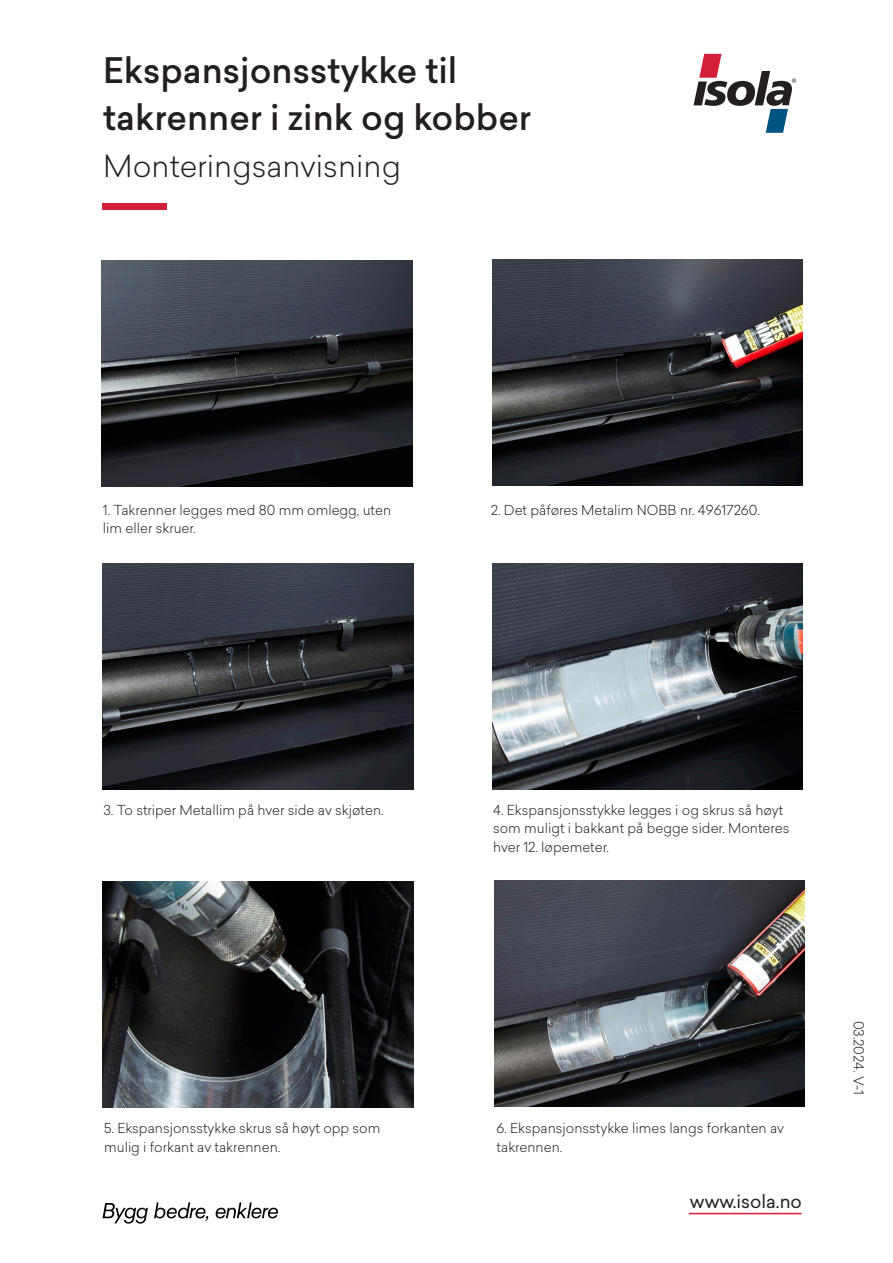
<style>
.page{position:relative;width:893px;height:1263px;background:#fff}
.page>*{position:absolute;margin:0;border:0;box-sizing:border-box;transform-origin:0 0}
.t1{font:500 34.5px/46.7px "Sailec";color:#231f20}
.t2{font:300 30px "Sailec";color:#231f20}
.t3{font:18px "Sailec";color:#231f20}
.t4{font:300 13.5px/18.8px "Sailec";color:#231f20}
</style>
<div class="page">
<div style="left:102px;top:203px;width:65px;height:6px;background:#d31e39"></div>
<img style="left:492px;top:259px;width:311px;height:226px">
<svg style="left:693px;top:54px;width:103px;height:79px"></svg>
<img style="left:102px;top:261px;width:310px;height:226px">
<hr style="left:689px;top:1213px;width:112px;height:1px;background:#d31e39">
<svg style="left:103px;top:1203px;width:45px;height:20px"></svg>
<svg style="left:154px;top:1202px;width:54px;height:19px"></svg>
<svg style="left:215px;top:1202px;width:63px;height:16px"></svg>
<img style="left:492px;top:563px;width:311px;height:226px">
<img style="left:103px;top:563px;width:310px;height:226px">
<img style="left:494px;top:880px;width:311px;height:226px">
<img style="left:103px;top:881px;width:310px;height:226px">
<h1 class="t1" style="left:103px;top:47px;width:430px">Ekspansjonsstykke til takrenner i zink og kobber</h1>
<h2 class="t2" style="left:103px;top:145px;width:299px">Monteringsanvisning</h2>
<p class="t4" style="left:103px;top:500px;width:290px">1. Takrenner legges med 80 mm omlegg, uten lim eller skruer.</p>
<p class="t4" style="left:491px;top:500px;width:271px">2. Det påføres Metalim NOBB nr. 49617260.</p>
<p class="t4" style="left:103px;top:800px;width:282px">3. To striper Metallim på hver side av skjøten.</p>
<p class="t4" style="left:493px;top:800px;width:298px">4. Ekspansjonsstykke legges i og skrus så høyt som muligt i bakkant på begge sider. Monteres hver 12. løpemeter.</p>
<p class="t4" style="left:104px;top:1119px;width:278px">5. Ekspansjonsstykke skrus så høyt opp som mulig i forkant av takrennen.</p>
<p class="t4" style="left:497px;top:1119px;width:289px">6. Ekspansjonsstykke limes langs forkanten av takrennen.</p>
<h3 class="t3" style="left:690px;top:1189px;width:114px">www.isola.no</h3>
<p class="t4" style="left:868px;top:1020px;width:76px;rotate:90deg">03.2024. V-1</p>
</div>
